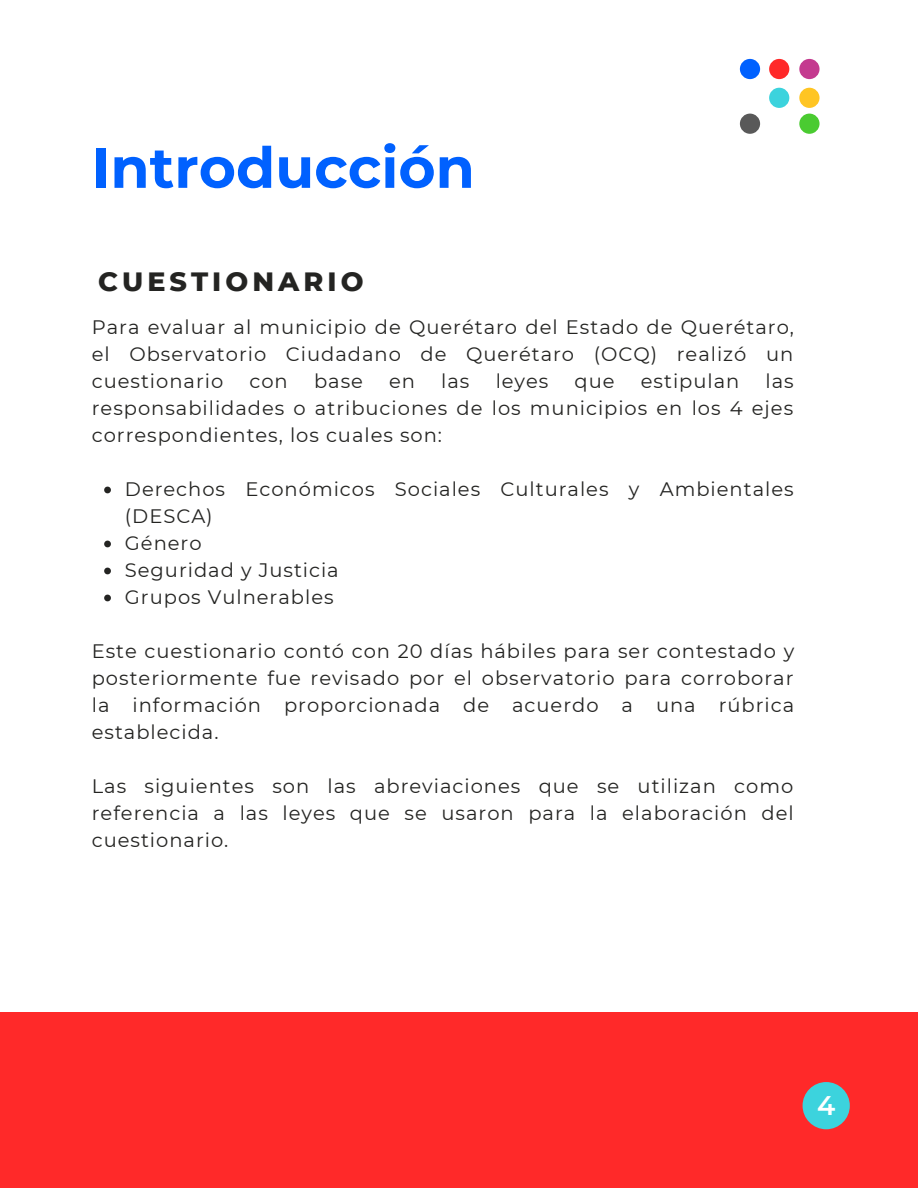
<style>
.page{position:relative;width:918px;height:1188px;background:#fff}
.page>*{position:absolute;margin:0;border:0;box-sizing:border-box;transform-origin:0 0}
.t1{font:700 56.7px "Montserrat";color:#0061ff}
.t2{font:800 27px "Montserrat";letter-spacing:.15em;color:#242422}
.t3{font:600 26.85px "Montserrat";color:#fff}
.t4{font:19.5px/27px "Montserrat";letter-spacing:.05em;color:#242422;text-align:justify}
</style>
<div class="page">
<div style="left:0;top:1012px;width:918px;height:176px;background:#ff2929"></div>
<svg style="left:104px;top:487px;width:7px;height:6px"></svg>
<svg style="left:104px;top:541px;width:7px;height:6px"></svg>
<svg style="left:104px;top:568px;width:7px;height:6px"></svg>
<svg style="left:104px;top:595px;width:7px;height:6px"></svg>
<div style="left:740px;top:59px;width:20px;height:20px;background:#0061ff;border-radius:50%"></div>
<div style="left:769px;top:59px;width:20px;height:20px;background:#ff2929;border-radius:50%"></div>
<div style="left:799px;top:59px;width:21px;height:20px;background:#c43a8f;border-radius:50%"></div>
<div style="left:769px;top:88px;width:20px;height:20px;background:#3cd3dd;border-radius:50%"></div>
<div style="left:799px;top:88px;width:21px;height:20px;background:#ffc523;border-radius:50%"></div>
<div style="left:740px;top:114px;width:20px;height:20px;background:#595959;border-radius:50%"></div>
<div style="left:799px;top:114px;width:21px;height:20px;background:#4acb31;border-radius:50%"></div>
<div style="left:803px;top:1082px;width:47px;height:47px;background:#3cd3dd;border-radius:50%"></div>
<h1 class="t1" style="left:92px;top:133px;width:385px">Introducción</h1>
<h2 class="t2" style="left:98px;top:265px;width:267px">CUESTIONARIO</h2>
<p class="t4" style="left:92px;top:313px;width:704px">Para evaluar al municipio de Querétaro del Estado de Querétaro, el Observatorio Ciudadano de Querétaro (OCQ) realizó un cuestionario</p>
<p class="t4" style="left:92px;top:367px;width:704px;text-indent:674px">las responsabilidades o atribuciones de los municipios en los 4 ejes correspondientes, los cuales son:</p>
<p class="t4" style="left:249px;top:367px;width:40px">con</p>
<p class="t4" style="left:314px;top:367px;width:50px">base</p>
<p class="t4" style="left:389px;top:367px;width:27px">en</p>
<p class="t4" style="left:441px;top:367px;width:30px">las</p>
<p class="t4" style="left:496px;top:367px;width:54px">leyes</p>
<p class="t4" style="left:575px;top:367px;width:42px">que</p>
<p class="t4" style="left:641px;top:367px;width:100px">estipulan</p>
<p class="t4" style="left:125px;top:475px;width:670px;text-align:left">Derechos Económicos Sociales Culturales y Ambientales (DESCA)<br>Género<br>Seguridad y Justicia<br>Grupos Vulnerables</p>
<p class="t4" style="left:92px;top:637px;width:704px">Este cuestionario contó con 20 días hábiles para ser contestado y posteriormente fue revisado por el observatorio para corroborar la información proporcionada de acuerdo a una rúbrica establecida.</p>
<p class="t4" style="left:92px;top:772px;width:703px">Las siguientes son las abreviaciones que se utilizan como referencia a las leyes que se usaron para la elaboración del cuestionario.</p>
<h3 class="t3" style="left:817px;top:1089px;width:20px">4</h3>
</div>
